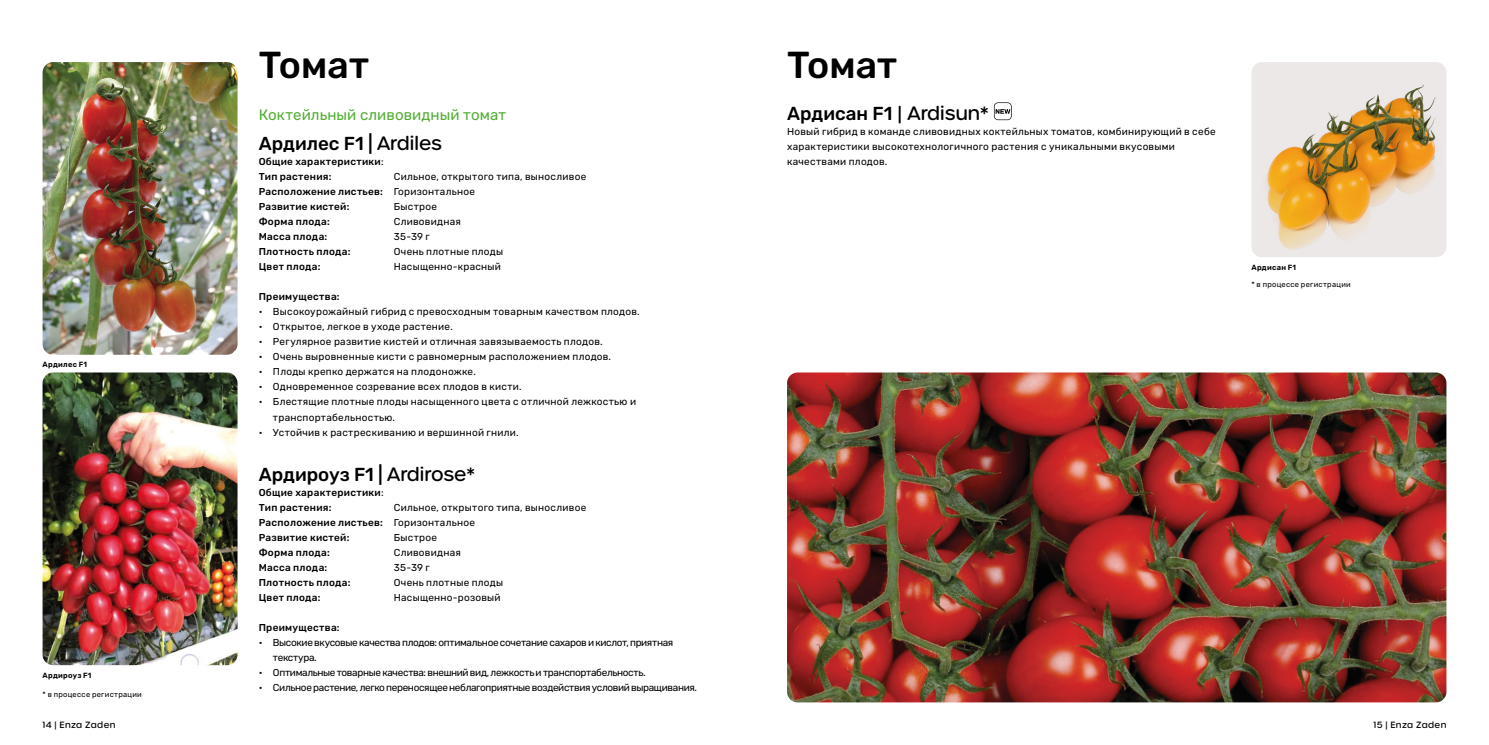
<style>
.page{position:relative;width:1489px;height:745px;background:#fff}
.page>*{position:absolute;margin:0;border:0;box-sizing:border-box;transform-origin:0 0}
.title_-_general_term{font:500 37.5px "Rubik";color:#000}
.normal_text{font:500 18.75px "Rubik";color:#000}
.normal_text-2{font:15px "Rubik";letter-spacing:.005em;color:#52ae32}
.normal_text-3{font:10px/15px "Rubik";letter-spacing:.025em;color:#000}
.normal_text-4{font:500 10px "Rubik";letter-spacing:.025em;color:#000}
.normal_text-5{font:10px/15px "Rubik";letter-spacing:-.035em;color:#000}
.t1{font:500 8.75px "Urbane Rounded";letter-spacing:.04em;color:#000}
.picture_variety_name{font:7.5px "Rubik";letter-spacing:.04em;color:#000}
.picture_variety_name-2{font:600 7.5px "Rubik";letter-spacing:.035em;color:#000}
.s1{font-family:"Urbane Rounded"}
.s2{font-weight:400}
</style>
<div class="page">
<img style="left:43px;top:62px;width:194px;height:292px">
<img style="left:43px;top:372px;width:194px;height:292px">
<svg style="left:993px;top:102px;width:18px;height:18px"></svg>
<img style="left:787px;top:372px;width:659px;height:330px">
<img style="left:1251px;top:62px;width:195px;height:195px">
<p class="picture_variety_name-2" style="left:43px;top:360px;width:46px">Ардилес F1</p>
<p class="picture_variety_name-2" style="left:43px;top:670px;width:50px">Ардироуз F1</p>
<p class="picture_variety_name" style="left:43px;top:689px;width:101px">* в процессе регистрации</p>
<p class="title_-_general_term" style="left:259px;top:43px;width:112px">Томат</p>
<p class="normal_text-2" style="left:259px;top:106px;width:249px">Коктейльный сливовидный томат</p>
<p class="normal_text" style="left:259px;top:133px;width:185px">Ардилес F1 | <span class="s1">Ardiles</span></p>
<p class="normal_text-4" style="left:259px;top:156px;width:126px">Общие характеристики<span class="s2">:</span></p>
<p class="normal_text-4" style="left:259px;top:171px;width:74px">Тип растения:</p>
<p class="normal_text-3" style="left:394px;top:169px;width:194px">Cильное, открытого типа, выносливое</p>
<p class="normal_text-4" style="left:259px;top:186px;width:218px">Расположение листьев: <span class="s2">Горизонтальное</span></p>
<p class="normal_text-4" style="left:259px;top:201px;width:92px">Развитие кистей:</p>
<p class="normal_text-3" style="left:394px;top:199px;width:45px">Быстрое</p>
<p class="normal_text-4" style="left:259px;top:216px;width:73px">Форма плода:</p>
<p class="normal_text-3" style="left:394px;top:214px;width:69px">Cливовидная</p>
<p class="normal_text-4" style="left:259px;top:231px;width:70px">Масса плода:</p>
<p class="normal_text-3" style="left:394px;top:229px;width:38px">35-39 г</p>
<p class="normal_text-4" style="left:259px;top:246px;width:93px">Плотность плода:</p>
<p class="normal_text-3" style="left:394px;top:244px;width:111px">Очень плотные плоды</p>
<p class="normal_text-4" style="left:259px;top:261px;width:63px">Цвет плода:</p>
<p class="normal_text-3" style="left:394px;top:259px;width:109px">Насыщенно-красный</p>
<p class="normal_text-4" style="left:259px;top:291px;width:82px">Преимущества:</p>
<p class="normal_text-3" style="left:259px;top:304px;width:382px">• Высокоурожайный гибрид с превосходным товарным качеством плодов.</p>
<p class="normal_text-3" style="left:259px;top:319px;width:196px">• Открытое, легкое в уходе растение.</p>
<p class="normal_text-3" style="left:259px;top:334px;width:345px">• Регулярное развитие кистей и отличная завязываемость плодов.</p>
<p class="normal_text-3" style="left:259px;top:349px;width:354px">• Очень выровненные кисти с равномерным расположением плодов.</p>
<p class="normal_text-3" style="left:259px;top:364px;width:218px">• Плоды крепко держатся на плодоножке.</p>
<p class="normal_text-3" style="left:259px;top:379px;width:264px">• Одновременное созревание всех плодов в кисти.</p>
<p class="normal_text-3" style="left:273px;top:394px;width:364px;text-indent:-14px">• Блестящие плотные плоды насыщенного цвета с отличной лежкостью и транспортабельностью.</p>
<p class="normal_text-3" style="left:259px;top:424px;width:261px">• Устойчив к растрескиванию и вершинной гнили.</p>
<p class="normal_text" style="left:259px;top:463px;width:218px">Ардироуз F1 | <span class="s1">Ardirose*</span></p>
<p class="normal_text-4" style="left:259px;top:486px;width:126px">Общие характеристики<span class="s2">:</span></p>
<p class="normal_text-4" style="left:259px;top:501px;width:74px">Тип растения:</p>
<p class="normal_text-3" style="left:394px;top:499px;width:194px">Сильное, открытого типа, выносливое</p>
<p class="normal_text-4" style="left:259px;top:516px;width:218px">Расположение листьев: <span class="s2">Горизонтальное</span></p>
<p class="normal_text-4" style="left:259px;top:531px;width:92px">Развитие кистей:</p>
<p class="normal_text-3" style="left:394px;top:529px;width:45px">Быстрое</p>
<p class="normal_text-4" style="left:259px;top:546px;width:73px">Форма плода:</p>
<p class="normal_text-3" style="left:394px;top:544px;width:69px">Сливовидная</p>
<p class="normal_text-4" style="left:259px;top:561px;width:70px">Масса плода:</p>
<p class="normal_text-3" style="left:394px;top:559px;width:38px">35-39 г</p>
<p class="normal_text-4" style="left:259px;top:576px;width:93px">Плотность плода:</p>
<p class="normal_text-3" style="left:394px;top:574px;width:111px">Очень плотные плоды</p>
<p class="normal_text-4" style="left:259px;top:591px;width:63px">Цвет плода:</p>
<p class="normal_text-3" style="left:394px;top:589px;width:108px">Насыщенно-розовый</p>
<p class="normal_text-4" style="left:259px;top:621px;width:82px">Преимущества:</p>
<p class="normal_text-5" style="left:273px;top:634px;width:402px;text-indent:-14px">• Высокие вкусовые качества плодов: оптимальное сочетание сахаров и кислот, приятная текстура.</p>
<p class="normal_text-5" style="left:259px;top:664px;width:388px">• Оптимальные товарные качества: внешний вид, лежкость и транспортабельность.</p>
<p class="normal_text-5" style="left:259px;top:679px;width:439px">• Сильное растение, легко переносящее неблагоприятные воздействия условий выращивания.</p>
<p class="title_-_general_term" style="left:787px;top:43px;width:112px">Томат</p>
<p class="normal_text" style="left:787px;top:103px;width:203px">Ардисан F1 <span class="s1">| Ardisun*</span></p>
<p class="normal_text-3" style="left:787px;top:124px;width:430px">Новый гибрид в команде сливовидных коктейльных томатов, комбинирующий в себе</p>
<p class="normal_text-3" style="left:787px;top:139px;width:389px">характеристики высокотехнологичного растения с уникальными вкусовыми</p>
<p class="normal_text-3" style="left:787px;top:154px;width:102px">качествами плодов.</p>
<p class="picture_variety_name-2" style="left:1251px;top:262px;width:46px">Ардисан F1</p>
<p class="picture_variety_name" style="left:1251px;top:280px;width:101px">* в процессе регистрации</p>
<p class="t1" style="left:43px;top:718px;width:74px">14 | Enza Zaden</p>
<p class="t1" style="left:1373px;top:718px;width:74px">15 | Enza Zaden</p>
</div>
